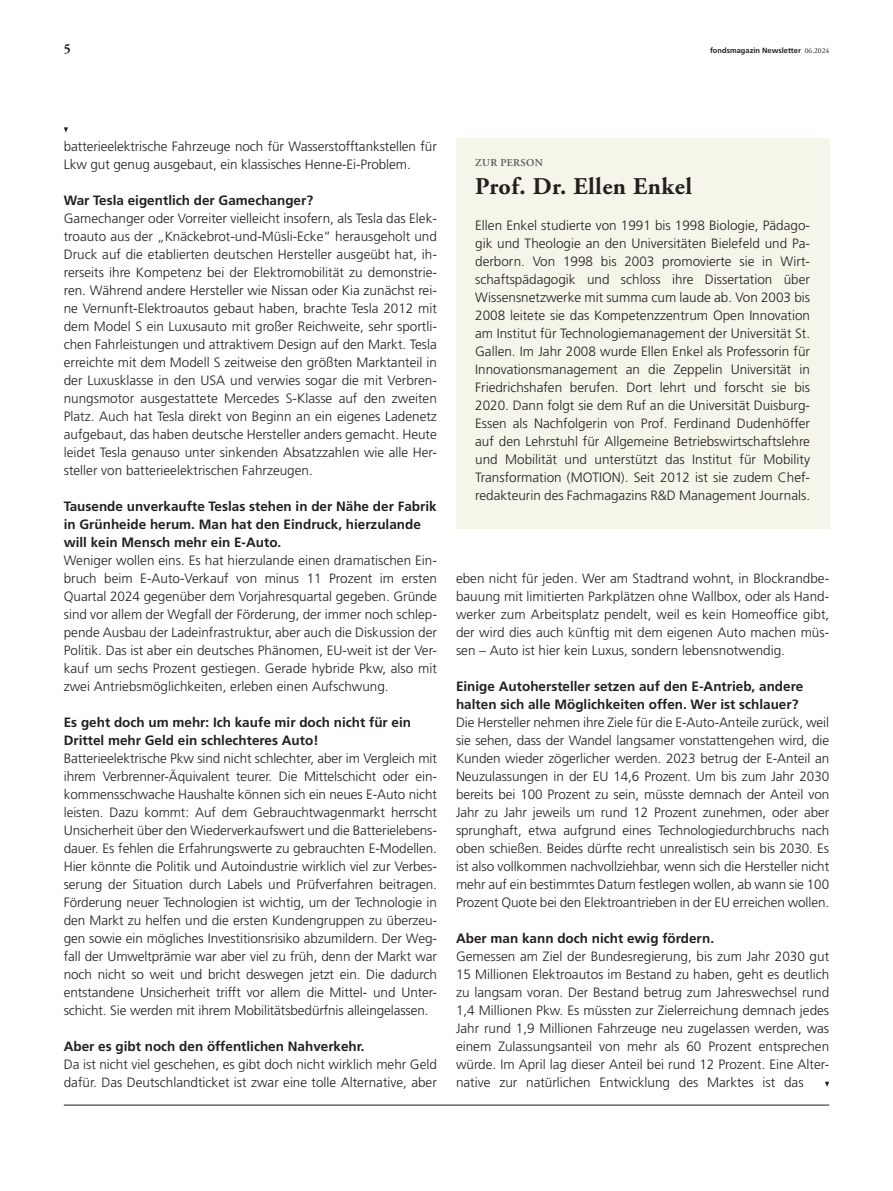
<style>
.page{position:relative;width:893px;height:1191px;background:#fff}
.page>*{position:absolute;margin:0;border:0;box-sizing:border-box;transform-origin:0 0}
.foma_2023_-_Kasten_Name{font:700 24px "Deka A Garamond Mac";letter-spacing:.02em;color:#231f20}
.foma_2023_-_Fließtext{font:300 13.5px/18px "Deka Frutiger Mac";color:#231f20;text-align:justify}
.foma_2023_-_Kasten_Fließtext{font:300 13.5px/18px "Deka Frutiger Mac";color:#231f20;text-align:justify}
.foma_2023_-_Interview_Frage{font:700 13.5px/18px "Deka Frutiger Mac";color:#231f20}
.foma_2023_-_Fließtext-2{font:700 13.5px "Deka Frutiger Mac";color:#231f20}
.t1{font:700 13.5px "Deka A Garamond Mac";color:#231f20}
.foma_2023_-_Kasten_Stichzeile{font:10.5px "Deka A Garamond Mac Sembd";letter-spacing:.03em;color:#57585a}
.t2{font:700 7.5px "Deka Frutiger Mac";color:#231f20}
.s1{font-family:"Deka A Garamond Mac";font-weight:400}
</style>
<div class="page">
<hr style="left:64px;top:1104px;width:765px;height:1px;background:#231f20">
<svg style="left:64px;top:127px;width:4px;height:6px"></svg>
<svg style="left:825px;top:1081px;width:4px;height:6px"></svg>
<div style="left:456px;top:138px;width:373px;height:391px;background:#f5f5ea"></div>
<p class="t1" style="left:64px;top:41px;width:9px">5</p>
<p class="t2" style="left:710px;top:46px;width:121px">fondsmagazin Newsletter <span class="s1">06.2024</span></p>
<p class="foma_2023_-_Fließtext" style="left:64px;top:137px;width:375px">batterieelektrische Fahrzeuge noch für Wasserstofftankstellen für<br>Lkw gut genug ausgebaut, ein klassisches Henne-Ei-Problem.</p>
<p class="foma_2023_-_Fließtext-2" style="left:64px;top:193px;width:251px">War Tesla eigentlich der Gamechanger?</p>
<p class="foma_2023_-_Fließtext" style="left:64px;top:209px;width:375px">Gamechanger oder Vorreiter vielleicht insofern, als Tesla das Elek&shy;troauto aus der „Knäckebrot-und-Müsli-Ecke“ herausgeholt und Druck auf die etablierten deutschen Hersteller ausgeübt hat, ih&shy;rerseits ihre Kompetenz bei der Elektromobilität zu demonstrie&shy;ren. Während andere Hersteller wie Nissan oder Kia zunächst rei&shy;ne Vernunft-Elektroautos gebaut haben, brachte Tesla 2012 mit dem Model S ein Luxusauto mit großer Reichweite, sehr sportli&shy;chen Fahrleistungen und attraktivem Design auf den Markt. Tesla erreichte mit dem Modell S zeitweise den größten Marktanteil in der Luxusklasse in den USA und verwies sogar die mit Verbren&shy;nungsmotor ausgestattete Mercedes S-Klasse auf den zweiten Platz. Auch hat Tesla direkt von Beginn an ein eigenes Ladenetz aufgebaut, das haben deutsche Hersteller anders gemacht. Heute leidet Tesla genauso unter sinkenden Absatzzahlen wie alle Her&shy;steller von batterieelektrischen Fahrzeugen.</p>
<p class="foma_2023_-_Interview_Frage" style="left:64px;top:497px;width:374px">Tausende unverkaufte Teslas stehen in der Nähe der Fabrik in Grünheide herum. Man hat den Eindruck, hierzulande will kein Mensch mehr ein E-Auto.</p>
<p class="foma_2023_-_Fließtext" style="left:64px;top:551px;width:375px">Weniger wollen eins. Es hat hierzulande einen dramatischen Ein&shy;bruch beim E-Auto-Verkauf von minus 11 Prozent im ersten Quartal 2024 gegenüber dem Vorjahresquartal gegeben. Gründe sind vor allem der Wegfall der Förderung, der immer noch schlep&shy;pende Ausbau der Ladeinfrastruktur, aber auch die Diskussion der Politik. Das ist aber ein deutsches Phänomen, EU-weit ist der Ver&shy;kauf um sechs Prozent gestiegen. Gerade hybride Pkw, also mit zwei Antriebsmöglichkeiten, erleben einen Aufschwung.</p>
<p class="foma_2023_-_Interview_Frage" style="left:64px;top:713px;width:349px">Es geht doch um mehr: Ich kaufe mir doch nicht für ein<br>Drittel mehr Geld ein schlechteres Auto!</p>
<p class="foma_2023_-_Fließtext" style="left:64px;top:749px;width:375px">Batterieelektrische Pkw sind nicht schlechter, aber im Vergleich mit ihrem Verbrenner-Äquivalent teurer. Die Mittelschicht oder ein&shy;kommensschwache Haushalte können sich ein neues E-Auto nicht leisten. Dazu kommt: Auf dem Gebrauchtwagenmarkt herrscht Unsicherheit über den Wiederverkaufswert und die Batterielebens&shy;dauer. Es fehlen die Erfahrungswerte zu gebrauchten E-Modellen.<br>Hier könnte die Politik und Autoindustrie wirklich viel zur Verbes&shy;serung der Situation durch Labels und Prüfverfahren beitragen.<br>Förderung neuer Technologien ist wichtig, um der Technologie in den Markt zu helfen und die ersten Kundengruppen zu überzeu&shy;gen sowie ein mögliches Investitionsrisiko abzumildern. Der Weg&shy;fall der Umweltprämie war aber viel zu früh, denn der Markt war noch nicht so weit und bricht deswegen jetzt ein. Die dadurch entstandene Unsicherheit trifft vor allem die Mittel- und Unter&shy;schicht. Sie werden mit ihrem Mobilitätsbedürfnis alleingelassen.</p>
<p class="foma_2023_-_Interview_Frage" style="left:64px;top:1037px;width:302px">Aber es gibt noch den öffentlichen Nahverkehr.</p>
<p class="foma_2023_-_Fließtext" style="left:64px;top:1055px;width:375px">Da ist nicht viel geschehen, es gibt doch nicht wirklich mehr Geld dafür. Das Deutschlandticket ist zwar eine tolle Alternative, aber</p>
<p class="foma_2023_-_Kasten_Stichzeile" style="left:475px;top:156px;width:69px">ZUR PERSON</p>
<p class="foma_2023_-_Kasten_Name" style="left:475px;top:173px;width:218px">Prof. Dr. Ellen Enkel</p>
<p class="foma_2023_-_Kasten_Fließtext" style="left:475px;top:217px;width:336px">Ellen Enkel studierte von 1991 bis 1998 Biologie, Pädago&shy;gik und Theologie an den Universitäten Bielefeld und Pa&shy;derborn. Von 1998 bis 2003 promovierte sie in Wirt&shy;schaftspädagogik und schloss ihre Dissertation über Wissensnetzwerke mit summa cum laude ab. Von 2003 bis 2008 leitete sie das Kompetenzzentrum Open Innovation am Institut für Technologiemanagement der Universität St.<br>Gallen. Im Jahr 2008 wurde Ellen Enkel als Professorin für Innovationsmanagement an die Zeppelin Universität in Friedrichshafen berufen. Dort lehrt und forscht sie bis 2020. Dann folgt sie dem Ruf an die Universität Duisburg-Essen als Nachfolgerin von Prof. Ferdinand Dudenhöffer auf den Lehrstuhl für Allgemeine Betriebswirtschaftslehre und Mobilität und unterstützt das Institut für Mobility Transformation (MOTION). Seit 2012 ist sie zudem Chef&shy;redakteurin des Fachmagazins R&amp;D Management Journals.</p>
<p class="foma_2023_-_Fließtext" style="left:456px;top:569px;width:375px">eben nicht für jeden. Wer am Stadtrand wohnt, in Blockrandbe&shy;bauung mit limitierten Parkplätzen ohne Wallbox, oder als Hand&shy;werker zum Arbeitsplatz pendelt, weil es kein Homeoffice gibt, der wird dies auch künftig mit dem eigenen Auto machen müs&shy;sen – Auto ist hier kein Luxus, sondern lebensnotwendig.</p>
<p class="foma_2023_-_Interview_Frage" style="left:456px;top:677px;width:349px">Einige Autohersteller setzen auf den E-Antrieb, andere halten sich alle Möglichkeiten offen. Wer ist schlauer?</p>
<p class="foma_2023_-_Fließtext" style="left:456px;top:713px;width:375px">Die Hersteller nehmen ihre Ziele für die E-Auto-Anteile zurück, weil sie sehen, dass der Wandel langsamer vonstattengehen wird, die Kunden wieder zögerlicher werden. 2023 betrug der E-Anteil an Neuzulassungen in der EU 14,6 Prozent. Um bis zum Jahr 2030 bereits bei 100 Prozent zu sein, müsste demnach der Anteil von Jahr zu Jahr jeweils um rund 12 Prozent zunehmen, oder aber sprunghaft, etwa aufgrund eines Technologiedurchbruchs nach oben schießen. Beides dürfte recht unrealistisch sein bis 2030. Es ist also vollkommen nachvollziehbar, wenn sich die Hersteller nicht mehr auf ein bestimmtes Datum festlegen wollen, ab wann sie 100<br>Prozent Quote bei den Elektroantrieben in der EU erreichen wollen.</p>
<p class="foma_2023_-_Interview_Frage" style="left:456px;top:929px;width:260px">Aber man kann doch nicht ewig fördern.</p>
<p class="foma_2023_-_Fließtext" style="left:456px;top:947px;width:375px">Gemessen am Ziel der Bundesregierung, bis zum Jahr 2030 gut 15 Millionen Elektroautos im Bestand zu haben, geht es deutlich zu langsam voran. Der Bestand betrug zum Jahreswechsel rund 1,4 Millionen Pkw. Es müssten zur Zielerreichung demnach jedes Jahr rund 1,9 Millionen Fahrzeuge neu zugelassen werden, was einem Zulassungsanteil von mehr als 60 Prozent entsprechen würde. Im April lag dieser Anteil bei rund 12 Prozent. Eine Alter&shy;native zur natürlichen Entwicklung des Marktes ist das</p>
</div>
